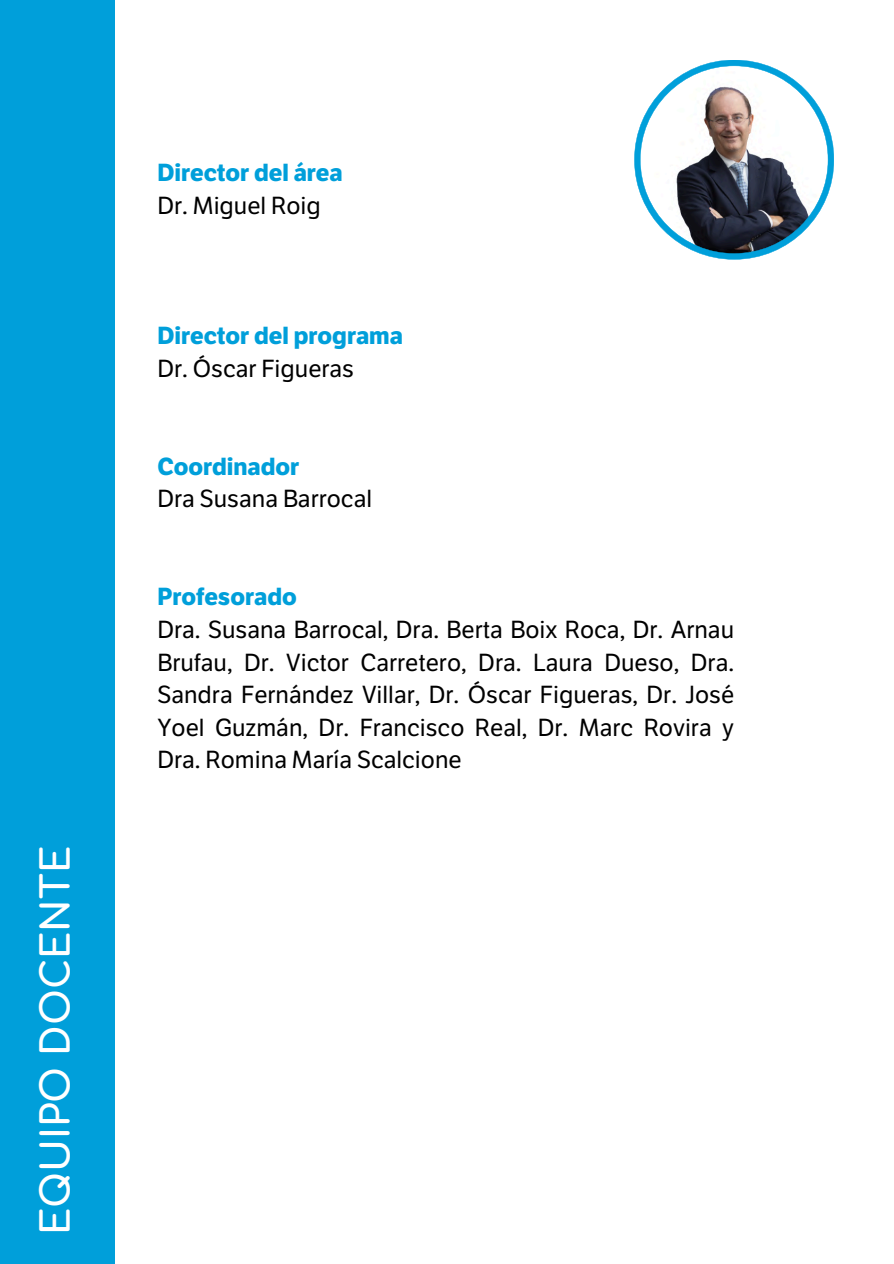
<style>
.page{position:relative;width:894px;height:1264px;background:#fff}
.page>*{position:absolute;margin:0;border:0;box-sizing:border-box;transform-origin:0 0}
.t1{font:700 39px "Comfortaa";color:#fff}
.t2{font:24px/32.7px "LFT Etica";color:#000;text-align:justify}
.t3{font:700 24px "LFT Etica";color:#009fda}
</style>
<div class="page">
<div style="left:0;top:0;width:114px;height:1263px;background:#009fda"></div>
<svg style="left:634px;top:60px;width:199px;height:199px"></svg>
<p class="t1" style="left:36px;top:1235px;width:391px;rotate:-90deg">EQUIPO DOCENTE</p>
<h1 class="t3" style="left:157px;top:159px;width:187px">Director del área</h1>
<p class="t2" style="left:157px;top:189px;width:165px">Dr. Miguel Roig</p>
<p class="t3" style="left:157px;top:322px;width:247px">Director del programa</p>
<p class="t2" style="left:157px;top:352px;width:198px">Dr. Óscar Figueras</p>
<p class="t3" style="left:157px;top:452px;width:143px">Coordinador</p>
<p class="t2" style="left:157px;top:483px;width:216px">Dra Susana Barrocal</p>
<p class="t3" style="left:157px;top:583px;width:141px">Profesorado</p>
<p class="t2" style="left:157px;top:613px;width:578px">Dra. Susana Barrocal, Dra. Berta Boix Roca, Dr. Arnau Brufau, Dr. Victor Carretero, Dra. Laura Dueso, Dra.<br>Sandra Fernández Villar, Dr. Óscar Figueras, Dr. José Yoel Guzmán, Dr. Francisco Real, Dr. Marc Rovira y Dra. Romina María Scalcione</p>
</div>
